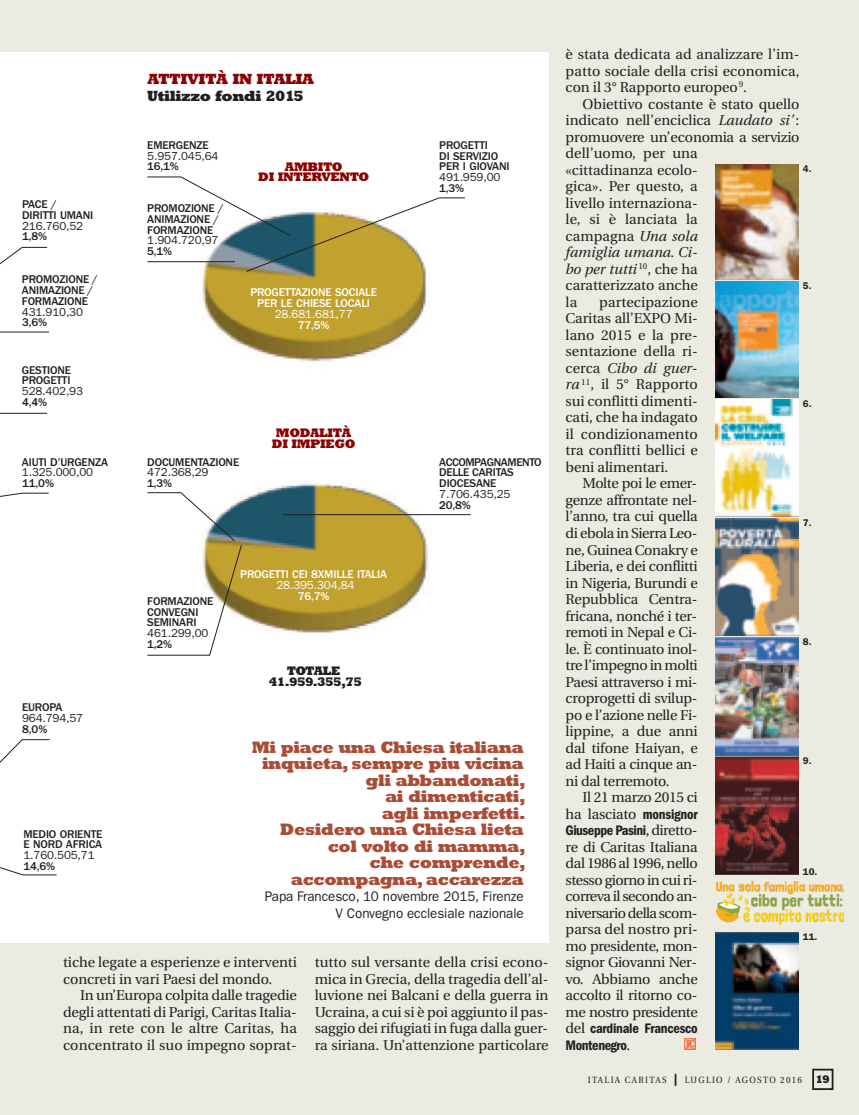
<style>
.page{position:relative;width:859px;height:1115px;background:#fff}
.page>*{position:absolute;margin:0;border:0;box-sizing:border-box;transform-origin:0 0}
.t1{font:800 16.8px/16.5px "Rockwell";letter-spacing:-.03em;color:#ab4c36;text-align:right}
.t2{font:800 15px "Rockwell";letter-spacing:-.03em;color:#231f20}
.t3{font:800 15px "Rockwell";letter-spacing:-.03em;color:#8b0202;scale:1.04 1}
.t4{font:14.25px/16.5px "Utopia";letter-spacing:-.005em;color:#231f20;text-align:justify}
.t5{font:600 condensed 14.25px/16.5px "Franklin Gothic";letter-spacing:-.03em;color:#231f20}
.t6{font:13.95px/16.5px "Franklin Gothic";letter-spacing:-.005em;color:#231f20;text-align:right;scale:.96 1}
.t7{font:800 12.6px/10.8px "Rockwell";letter-spacing:-.03em;color:#8b0202;text-align:center}
.t8{font:800 12.6px/10.8px "Rockwell";letter-spacing:-.05em;color:#231f20;text-align:center}
.t9{font:500 11.7px/10.8px "Franklin Gothic";letter-spacing:-.015em;color:#231f20}
.t10{font:11.7px "Franklin Gothic";letter-spacing:-.015em;color:#231f20}
.t11{font:500 11.7px/10.8px "Franklin Gothic";letter-spacing:-.015em;color:#fff;text-align:center}
.t12{font:500 11.7px/10.8px "Franklin Gothic";letter-spacing:-.035em;color:#231f20}
.t13{font:11.7px "Franklin Gothic";letter-spacing:-.015em;color:#fff}
.t14{font:600 9.75px "Franklin Gothic";color:#231f20}
.t15{font:9px "Utopia";letter-spacing:.15em;color:#231f20;scale:.94 1}
.s1{font-family:"Noteworthy";font-weight:300}
.s2{font-style:italic}
.s3{font-family:"Franklin Gothic";font-weight:600;font-stretch:condensed}
.s4{font-family:"Utopia";font-weight:400;font-stretch:normal}
.s5{font-family:"Rockwell";font-weight:700;font-size:13.5px}
.s6{font-family:"Rockwell";font-weight:800;font-size:11.25px}
</style>
<div class="page">
<div style="left:0;top:0;width:859px;height:1114px;background:#ebebe2"></div>
<div style="left:0;top:53px;width:548px;height:889px;background:#fff"></div>
<img style="left:242px;top:483px;width:194px;height:150px">
<img style="left:200px;top:272px;width:230px;height:90px">
<div style="left:812px;top:1068px;width:21px;height:21px;border:2px solid #231f20"></div>
<svg style="left:684px;top:1038px;width:12px;height:11px"></svg>
<svg style="left:147px;top:176px;width:318px;height:96px"></svg>
<hr style="left:283px;top:514px;width:188px;height:1px;background:#231f20">
<svg style="left:0;top:492px;width:49px;height:5px"></svg>
<hr style="left:0;top:331px;width:49px;height:1px;background:#231f20">
<img style="left:716px;top:164px;width:83px;height:233px">
<img style="left:716px;top:518px;width:83px;height:117px">
<img style="left:716px;top:637px;width:83px;height:237px">
<img style="left:716px;top:932px;width:83px;height:117px">
<img style="left:716px;top:399px;width:83px;height:117px">
<svg style="left:0;top:246px;width:48px;height:168px"></svg>
<svg style="left:0;top:739px;width:57px;height:136px"></svg>
<hr style="left:147px;top:261px;width:88px;height:1px;background:#231f20">
<svg style="left:147px;top:492px;width:95px;height:163px"></svg>
<img style="left:717px;top:881px;width:127px;height:43px">
<p class="t9" style="left:22px;top:200px;width:73px">PACE /<br>DIRITTI UMANI</p>
<p class="t10" style="left:22px;top:221px;width:63px">216.760,52</p>
<p class="t9" style="left:22px;top:232px;width:26px">1,8%</p>
<p class="t9" style="left:22px;top:275px;width:77px">PROMOZIONE /<br>ANIMAZIONE /<br>FORMAZIONE</p>
<p class="t10" style="left:22px;top:307px;width:63px">431.910,30</p>
<p class="t9" style="left:22px;top:318px;width:26px">3,6%</p>
<p class="t9" style="left:22px;top:365px;width:51px">GESTIONE<br>PROGETTI</p>
<p class="t10" style="left:22px;top:387px;width:63px">528.402,93</p>
<p class="t9" style="left:22px;top:397px;width:26px">4,4%</p>
<p class="t9" style="left:22px;top:457px;width:88px">AIUTI D’URGENZA</p>
<p class="t10" style="left:22px;top:468px;width:73px">1.325.000,00</p>
<p class="t9" style="left:22px;top:478px;width:34px">11,0%</p>
<p class="t9" style="left:22px;top:702px;width:42px">EUROPA</p>
<p class="t10" style="left:22px;top:713px;width:63px">964.794,57</p>
<p class="t9" style="left:22px;top:724px;width:27px">8,0%</p>
<p class="t9" style="left:23px;top:828px;width:80px">MEDIO ORIENTE<br>E NORD AFRICA</p>
<p class="t10" style="left:23px;top:850px;width:73px">1.760.505,71</p>
<p class="t9" style="left:23px;top:861px;width:33px">14,6%</p>
<p class="t3" style="left:147px;top:74px;width:162px">ATTIVITÀ IN ITALIA</p>
<p class="t2" style="left:147px;top:91px;width:158px">Utilizzo fondi 2015</p>
<p class="t9" style="left:147px;top:140px;width:63px">EMERGENZE</p>
<p class="t10" style="left:147px;top:151px;width:73px">5.957.045,64</p>
<p class="t9" style="left:147px;top:162px;width:33px">16,1%</p>
<p class="t9" style="left:147px;top:204px;width:78px">PROMOZIONE /<br>ANIMAZIONE /<br>FORMAZIONE</p>
<p class="t10" style="left:147px;top:236px;width:73px">1.904.720,97</p>
<p class="t9" style="left:147px;top:247px;width:26px">5,1%</p>
<p class="t7" style="left:258px;top:162px;width:113px">AMBITO<br>DI INTERVENTO</p>
<p class="t11" style="left:250px;top:288px;width:128px">PROGETTAZIONE SOCIALE<br>PER LE CHIESE LOCALI</p>
<p class="t13" style="left:275px;top:309px;width:80px">28.681.681,77</p>
<p class="t11" style="left:298px;top:320px;width:33px">77,5%</p>
<p class="t9" style="left:147px;top:457px;width:93px">DOCUMENTAZIONE</p>
<p class="t10" style="left:147px;top:468px;width:63px">472.368,29</p>
<p class="t9" style="left:147px;top:478px;width:26px">1,3%</p>
<p class="t7" style="left:272px;top:428px;width:85px">MODALITÀ<br>DI IMPIEGO</p>
<p class="t9" style="left:147px;top:596px;width:68px">FORMAZIONE<br>CONVEGNI<br>SEMINARI</p>
<p class="t10" style="left:147px;top:628px;width:63px">461.299,00</p>
<p class="t9" style="left:147px;top:639px;width:26px">1,2%</p>
<p class="t11" style="left:240px;top:569px;width:148px">PROGETTI CEI 8XMILLE ITALIA</p>
<p class="t13" style="left:276px;top:580px;width:80px">28.395.304,84</p>
<p class="t11" style="left:298px;top:591px;width:33px">76,7%</p>
<p class="t8" style="left:269px;top:666px;width:95px">TOTALE<br>41.959.355,75</p>
<p class="t9" style="left:439px;top:140px;width:72px">PROGETTI<br>DI SERVIZIO<br>PER I GIOVANI</p>
<p class="t10" style="left:439px;top:173px;width:63px">491.959,00</p>
<p class="t9" style="left:439px;top:183px;width:26px">1,3%</p>
<p class="t12" style="left:439px;top:457px;width:104px">ACCOMPAGNAMENTO<br>DELLE CARITAS<br>DIOCESANE</p>
<p class="t10" style="left:439px;top:489px;width:73px">7.706.435,25</p>
<p class="t9" style="left:439px;top:500px;width:33px">20,8%</p>
<p class="t1" style="left:252px;top:740px;width:275px">Mi piace una Chiesa italiana inquieta, sempre piu<span class="s1">̀</span>vicina gli abbandonati,<br>ai dimenticati,<br>agli imperfetti.<br>Desidero una Chiesa lieta col volto di mamma,<br>che comprende, accompagna, accarezza</p>
<p class="t6" style="left:265px;top:889px;width:271px">Papa Francesco, 10 novembre 2015, Firenze<br>V Convegno ecclesiale nazionale</p>
<p class="t4" style="left:63px;top:955px;width:235px">tiche legate a esperienze e interventi concreti in vari Paesi del mondo.</p>
<p class="t4" style="left:63px;top:988px;width:235px;text-indent:17px">In un’Europa colpita dalle tragedie degli attentati di Parigi, Caritas Italia&shy;na, in rete con le altre Caritas, ha concentrato il suo impegno soprat-</p>
<p class="t4" style="left:315px;top:955px;width:235px">tutto sul versante della crisi econo&shy;mica in Grecia, della tragedia dell’al&shy;luvione nei Balcani e della guerra in Ucraina, a cui si è poi aggiunto il pas&shy;saggio dei rifugiati in fuga dalla guer&shy;ra siriana. Un’attenzione particolare</p>
<p class="t4" style="left:566px;top:47px;width:235px">è stata dedicata ad analizzare l’im&shy;patto sociale della crisi economica, con il 3° Rapporto europeo<sup>9</sup>.</p>
<p class="t4" style="left:566px;top:97px;width:235px;text-align:left;text-indent:17px">Obiettivo costante è stato quello indicato nell’enciclica <span class="s2">Laudato si’</span> : promuovere un’economia a servizio dell’uomo, per una<br>«cittadinanza ecolo-<br>gica». Per questo, a<br>livello internaziona-<br>le, si è lanciata la<br>campagna <span class="s2">Una sola<br>famiglia umana. Ci-<br>bo per tutti</span> <sup>10</sup>, che ha<br>caratterizzato anche<br>la</p>
<p class="t14" style="left:803px;top:165px;width:10px">4.</p>
<p class="t14" style="left:803px;top:282px;width:10px">5.</p>
<p class="t4" style="left:566px;top:295px;width:134px;text-indent:34px">partecipazione Caritas all’EXPO Mi&shy;lano 2015 e la pre&shy;sentazione della ri&shy;cerca <span class="s2">Cibo di guer&shy;ra</span> <sup>11</sup>, il 5° Rapporto sui conflitti dimenti&shy;cati, che ha indagato il condizionamento tra conflitti bellici e beni alimentari.</p>
<p class="t4" style="left:566px;top:476px;width:134px;text-indent:17px">Molte poi le emer&shy;genze affrontate nel&shy;l’anno, tra cui quella di ebola in Sierra Leo&shy;ne, Guinea Conakry e Liberia, e dei conflitti in Nigeria, Burundi e Repubblica Centra&shy;fricana, nonché i ter&shy;remoti in Nepal e Ci&shy;le. È continuato inol&shy;tre l’impegno in molti Paesi attraverso i mi&shy;croprogetti di svilup&shy;po e l’azione nelle Fi&shy;lippine, a due anni dal tifone Haiyan, e ad Haiti a cinque an&shy;ni dal terremoto.</p>
<p class="t4" style="left:566px;top:790px;width:134px;text-align:right">Il 21 marzo 2015 ci ha lasciato <span class="s3">monsignor</span></p>
<p class="t5" style="left:566px;top:823px;width:133px">Giuseppe Pasini<span class="s4">, diretto-</span></p>
<p class="t4" style="left:566px;top:839px;width:134px">re di Caritas Italiana dal 1986 al 1996, nello stesso giorno in cui ri&shy;correva il secondo an&shy;niversario della scom&shy;parsa del nostro pri&shy;mo presidente, mon&shy;signor Giovanni Ner&shy;vo. Abbiamo anche accolto il ritorno co&shy;me nostro presidente</p>
<p class="t5" style="left:566px;top:1021px;width:134px"><span class="s4">del</span> cardinale Francesco<br>Montenegro<span class="s4">.</span></p>
<p class="t14" style="left:803px;top:400px;width:10px">6.</p>
<p class="t14" style="left:803px;top:518px;width:10px">7.</p>
<p class="t14" style="left:803px;top:638px;width:10px">8.</p>
<p class="t14" style="left:803px;top:757px;width:10px">9.</p>
<p class="t14" style="left:803px;top:867px;width:16px">10.</p>
<p class="t14" style="left:803px;top:932px;width:16px">11.</p>
<p class="t15" style="left:588px;top:1075px;width:259px">ITALIA CARITAS <span class="s5">|</span> LUGLIO / AGOSTO 2016 <span class="s6">19</span></p>
</div>
